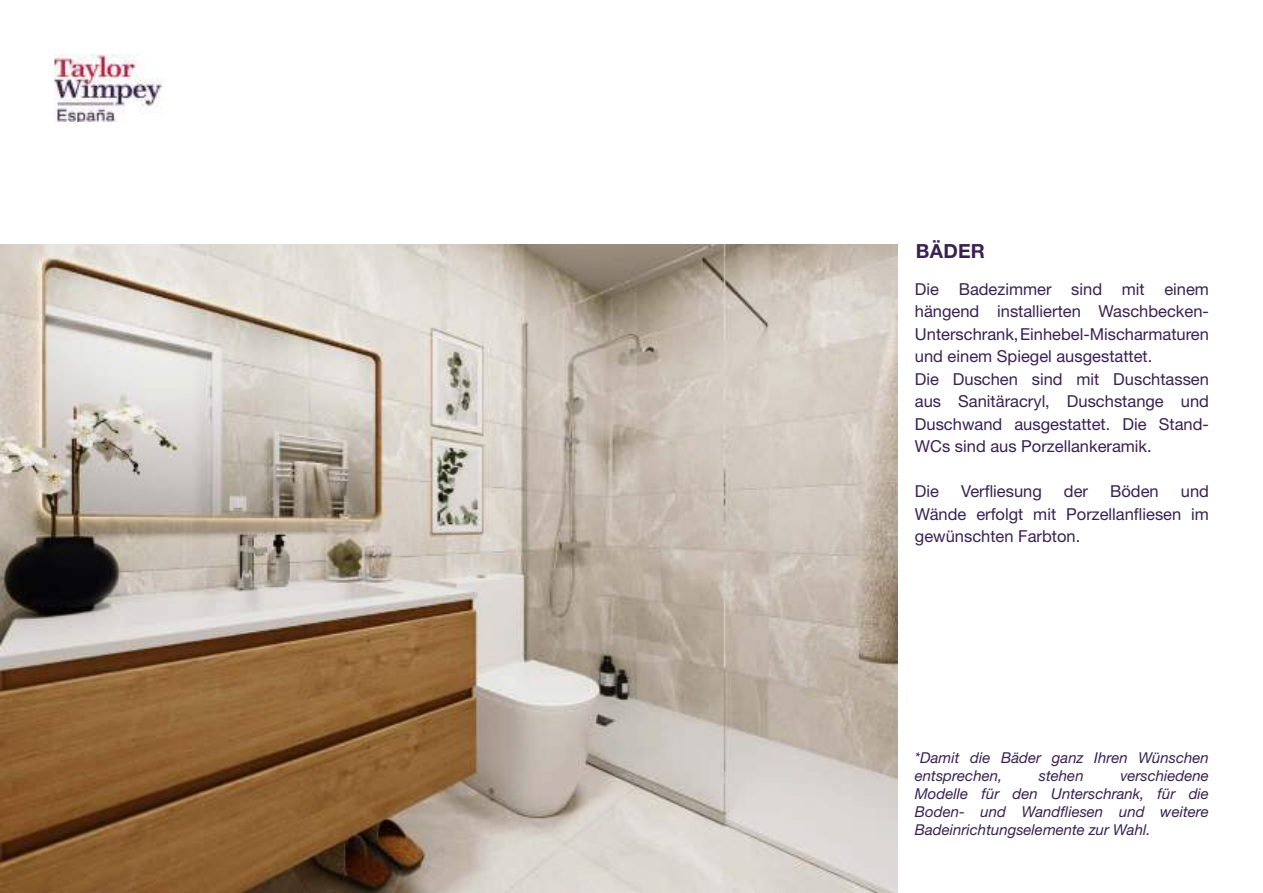
<style>
.page{position:relative;width:1263px;height:893px;background:#fff}
.page>*{position:absolute;margin:0;border:0;box-sizing:border-box;transform-origin:0 0}
.t1{font:700 19.5px "Helvetica Neue LT Std";letter-spacing:.01em;color:#392152}
.t2{font:16.5px/22.5px "Helvetica Neue LT Std";color:#392152}
.t3{font:italic 15px/18px "Helvetica Neue LT Std";color:#392152}
</style>
<div class="page">
<img style="left:54px;top:54px;width:109px;height:68px">
<img style="left:0;top:244px;width:897px;height:649px">
<p class="t1" style="left:916px;top:239px;width:71px">BÄDER</p>
<p class="t2" style="left:915px;top:277px;width:296px">Die Badezimmer sind mit einem hängend installierten Waschbecken-Unterschrank, Einhebel-Mischarmaturen und einem Spiegel ausgestattet.<br>Die Duschen sind mit Duschtassen aus Sanitäracryl, Duschstange und Duschwand ausgestattet. Die Stand-WCs sind aus Porzellankeramik.</p>
<p class="t2" style="left:915px;top:480px;width:26px">Die</p>
<p class="t2" style="left:961px;top:480px;width:82px">Verfliesung</p>
<p class="t2" style="left:1064px;top:480px;width:26px">der</p>
<p class="t2" style="left:1110px;top:480px;width:50px">Böden</p>
<p class="t2" style="left:915px;top:480px;width:296px;text-align:justify;text-indent:266px">und Wände erfolgt mit Porzellanfliesen im gewünschten Farbton.</p>
<p class="t3" style="left:915px;top:748px;width:296px">*Damit die Bäder ganz Ihren Wünschen entsprechen,</p>
<p class="t3" style="left:915px;top:766px;width:296px;text-align:justify;text-indent:205px">verschiedene Modelle für den Unterschrank, für die Boden- und Wandfliesen und weitere Badeinrichtungselemente zur Wahl.</p>
<p class="t3" style="left:1039px;top:766px;width:46px">stehen</p>
</div>
